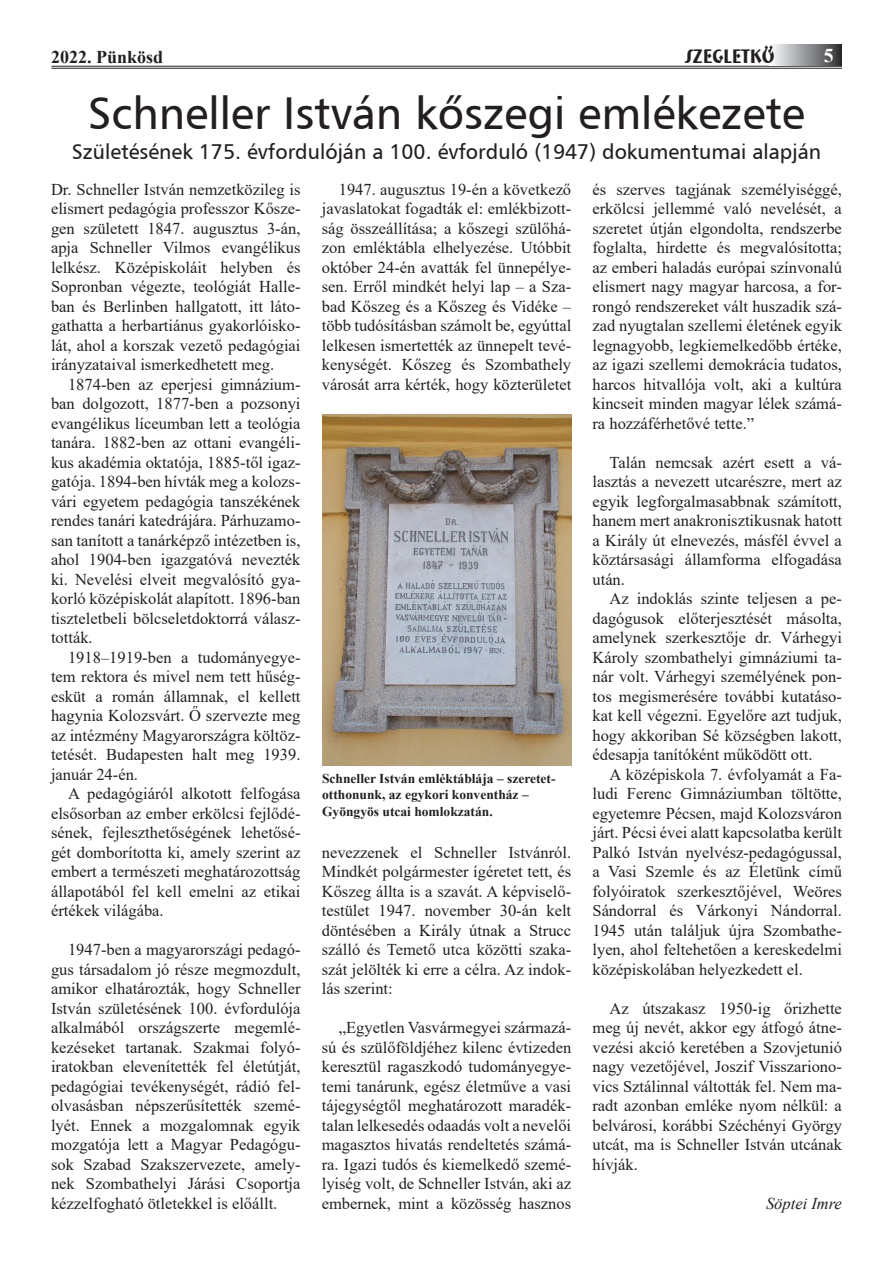
<style>
.page{position:relative;width:893px;height:1263px;background:#fff}
.page>*{position:absolute;margin:0;border:0;box-sizing:border-box;transform-origin:0 0}
.Cím{font:45px "H Humanist 777";color:#231f20}
.Cím-2{font:21px "H Humanist 777";color:#231f20}
.t1{font:700 19.8px "H Bremen";letter-spacing:.02em;color:#231f20;scale:.81 1}
.t2{font:700 19.5px "Times New Roman";color:#fff}
.t3{font:700 18px "Times New Roman";color:#231f20}
.első_bekezdés{font:16.5px/19.5px "Times New Roman";color:#231f20;text-align:justify}
.aláírás{font:italic 16.5px "Times New Roman";color:#231f20}
.képaláírás{font:700 13.5px/16.5px "Times New Roman";color:#231f20}
.s1{color:#fff}
</style>
<div class="page">
<img style="left:322px;top:414px;width:249px;height:351px">
<hr style="left:51px;top:66px;width:791px;height:1px;background:#231f20">
<hr style="left:51px;top:68px;width:791px;height:1px;background:#231f20">
<div style="left:770px;top:45px;width:72px;height:21px;background:linear-gradient(to right,#fbfcff,#333335)"></div>
<p class="t3" style="left:51px;top:44px;width:114px">2022. Pünkösd</p>
<p class="t1" style="left:685px;top:44px;width:111px">SZEGLETKO<span class="s1">’’</span></p>
<p class="t2" style="left:824px;top:41px;width:11px">5</p>
<p class="Cím" style="left:88px;top:85px;width:719px">Schneller István kőszegi emlékezete</p>
<p class="Cím-2" style="left:72px;top:139px;width:751px">Születésének 175. évfordulóján a 100. évforduló (1947) dokumentumai alapján</p>
<p class="első_bekezdés" style="left:51px;top:179px;width:251px">Dr. Schneller István nemzetközileg is elismert pedagógia professzor Kősze&shy;gen született 1847. augusztus 3-án, apja Schneller Vilmos evangélikus lelkész. Középiskoláit helyben és Sopronban végezte, teológiát Halle&shy;ban és Berlinben hallgatott, itt láto&shy;gathatta a herbartiánus gyakorlóisko&shy;lát, ahol a korszak vezető pedagógiai irányzataival ismerkedhetett meg.</p>
<p class="első_bekezdés" style="left:51px;top:374px;width:251px;text-indent:17px">1874-ben az eperjesi gimnázium&shy;ban dolgozott, 1877-ben a pozsonyi evangélikus líceumban lett a teológia tanára. 1882-ben az ottani evangéli&shy;kus akadémia oktatója, 1885-től igaz&shy;gatója. 1894-ben hívták meg a kolozs&shy;vári egyetem pedagógia tanszékének rendes tanári katedrájára. Párhuzamo&shy;san tanított a tanárképző intézetben is, ahol 1904-ben igazgatóvá nevezték ki. Nevelési elveit megvalósító gya&shy;korló középiskolát alapított. 1896-ban tiszteletbeli bölcseletdoktorrá válasz&shy;tották.</p>
<p class="első_bekezdés" style="left:51px;top:647px;width:251px;text-indent:17px">1918–1919-ben a tudományegye&shy;tem rektora és mivel nem tett hűség&shy;esküt a román államnak, el kellett hagynia Kolozsvárt. Ő szervezte meg az intézmény Magyarországra költöz&shy;tetését. Budapesten halt meg 1939. január 24-én.</p>
<p class="első_bekezdés" style="left:51px;top:783px;width:251px;text-indent:17px">A pedagógiáról alkotott felfogása elsősorban az ember erkölcsi fejlődé&shy;sének, fejleszthetőségének lehetősé&shy;gét domborította ki, amely szerint az embert a természeti meghatározottság állapotából fel kell emelni az etikai értékek világába.</p>
<p class="első_bekezdés" style="left:51px;top:939px;width:251px;text-indent:17px">1947-ben a magyarországi pedagó&shy;gus társadalom jó része megmozdult, amikor elhatározták, hogy Schneller István születésének 100. évfordulója alkalmából országszerte megemlé&shy;kezéseket tartanak. Szakmai folyó&shy;iratokban elevenítették fel életútját, pedagógiai tevékenységét, rádió fel&shy;olvasásban népszerűsítették szemé&shy;lyét. Ennek a mozgalomnak egyik mozgatója lett a Magyar Pedagógu&shy;sok Szabad Szakszervezete, amely&shy;nek Szombathelyi Járási Csoportja kézzelfogható ötletekkel is előállt.</p>
<p class="első_bekezdés" style="left:322px;top:179px;width:251px;text-indent:17px">1947. augusztus 19-én a következő javaslatokat fogadták el: emlékbizott&shy;ság összeállítása; a kőszegi szülőhá&shy;zon emléktábla elhelyezése. Utóbbit október 24-én avatták fel ünnepélye&shy;sen. Erről mindkét helyi lap – a Sza&shy;bad Kőszeg és a Kőszeg és Vidéke – több tudósításban számolt be, egyúttal lelkesen ismertették az ünnepelt tevé&shy;kenységét. Kőszeg és Szombathely városát arra kérték, hogy közterületet</p>
<p class="első_bekezdés" style="left:592px;top:179px;width:251px">és szerves tagjának személyiséggé, erkölcsi jellemmé való nevelését, a szeretet útján elgondolta, rendszerbe foglalta, hirdette és megvalósította; az emberi haladás európai színvonalú elismert nagy magyar harcosa, a for&shy;rongó rendszereket vált huszadik szá&shy;zad nyugtalan szellemi életének egyik legnagyobb, legkiemelkedőbb értéke, az igazi szellemi demokrácia tudatos, harcos hitvallója volt, aki a kultúra kincseit minden magyar lélek számá&shy;ra hozzáférhetővé tette.”</p>
<p class="első_bekezdés" style="left:592px;top:452px;width:251px;text-indent:17px">Talán nemcsak azért esett a vá&shy;lasztás a nevezett utcarészre, mert az egyik legforgalmasabbnak számított, hanem mert anakronisztikusnak hatott a Király út elnevezés, másfél évvel a köztársasági államforma elfogadása után.</p>
<p class="első_bekezdés" style="left:592px;top:588px;width:251px;text-indent:17px">Az indoklás szinte teljesen a pe&shy;dagógusok előterjesztését másolta, amelynek szerkesztője dr. Várhegyi Károly szombathelyi gimnáziumi ta&shy;nár volt. Várhegyi személyének pon&shy;tos megismerésére további kutatáso&shy;kat kell végezni. Egyelőre azt tudjuk, hogy akkoriban Sé községben lakott, édesapja tanítóként működött ott.</p>
<p class="első_bekezdés" style="left:592px;top:764px;width:251px;text-indent:17px">A középiskola 7. évfolyamát a Fa&shy;ludi Ferenc Gimnáziumban töltötte, egyetemre Pécsen, majd Kolozsváron járt. Pécsi évei alatt kapcsolatba került Palkó István nyelvész-pedagógussal, a Vasi Szemle és az Életünk című folyóiratok szerkesztőjével, Weöres Sándorral és Várkonyi Nándorral.<br>1945 után találjuk újra Szombathe&shy;lyen, ahol feltehetően a kereskedelmi középiskolában helyezkedett el.</p>
<p class="első_bekezdés" style="left:592px;top:998px;width:251px;text-indent:17px">Az útszakasz 1950-ig őrizhette meg új nevét, akkor egy átfogó átne&shy;vezési akció keretében a Szovjetunió nagy vezetőjével, Joszif Visszariono&shy;vics Sztálinnal váltották fel. Nem ma&shy;radt azonban emléke nyom nélkül: a belvárosi, korábbi Széchényi György utcát, ma is Schneller István utcának hívják.</p>
<p class="aláírás" style="left:766px;top:1192px;width:77px">Söptei Imre</p>
<p class="képaláírás" style="left:322px;top:770px;width:234px">Schneller István emléktáblája – szeretet&shy;otthonunk, az egykori konventház –<br>Gyöngyös utcai homlokzatán.</p>
<p class="első_bekezdés" style="left:322px;top:842px;width:251px">nevezzenek el Schneller Istvánról.<br>Mindkét polgármester ígéretet tett, és Kőszeg állta is a szavát. A képviselő&shy;testület 1947. november 30-án kelt döntésében a Király útnak a Strucc szálló és Temető utca közötti szaka&shy;szát jelölték ki erre a célra. Az indok&shy;lás szerint:</p>
<p class="első_bekezdés" style="left:322px;top:1017px;width:251px;text-indent:17px">„Egyetlen Vasvármegyei származá&shy;sú és szülőföldjéhez kilenc évtizeden keresztül ragaszkodó tudományegye&shy;temi tanárunk, egész életműve a vasi tájegységtől meghatározott maradék&shy;talan lelkesedés odaadás volt a nevelői magasztos hivatás rendeltetés számá&shy;ra. Igazi tudós és kiemelkedő szemé&shy;lyiség volt, de Schneller István, aki az embernek, mint a közösség hasznos</p>
</div>
